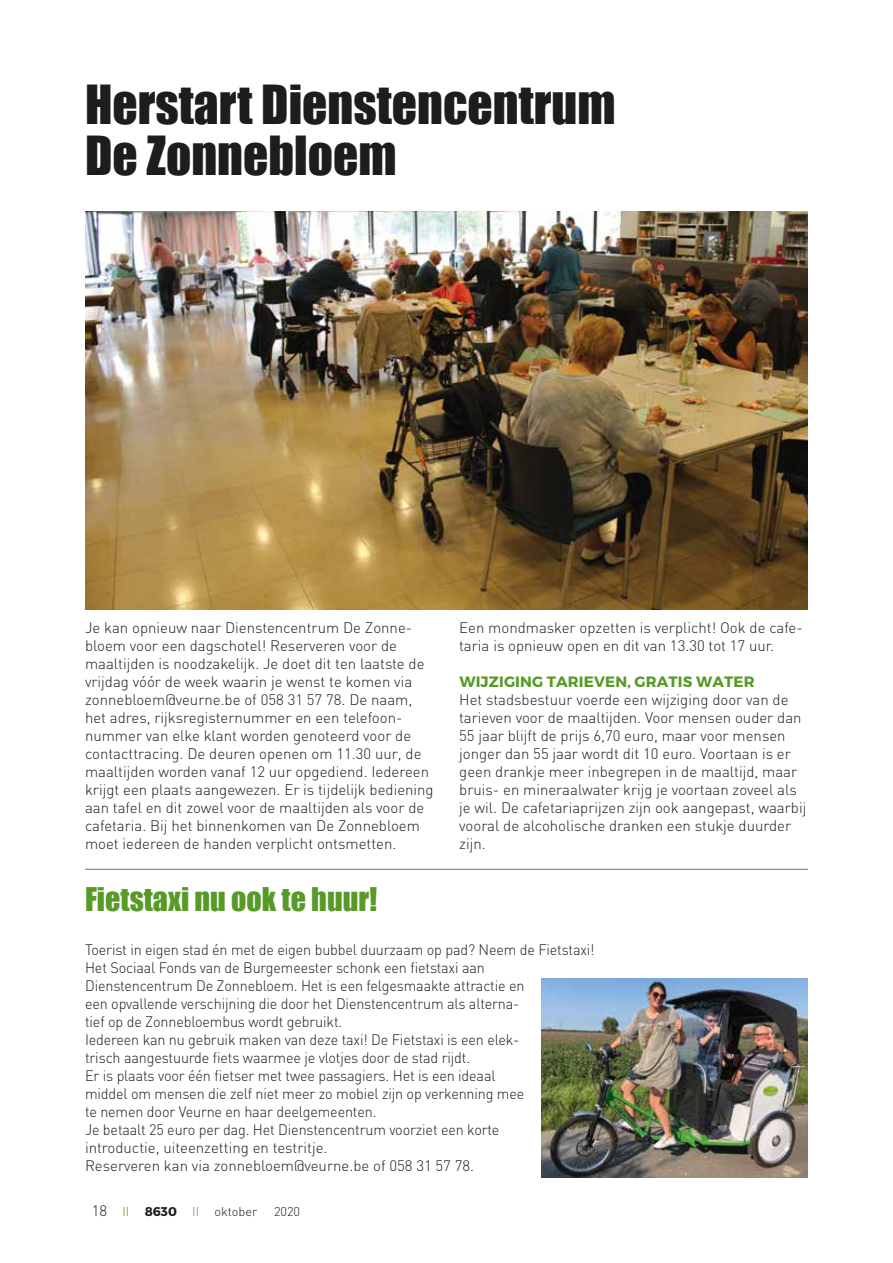
<style>
.page{position:relative;width:893px;height:1263px;background:#fff}
.page>*{position:absolute;margin:0;border:0;box-sizing:border-box;transform-origin:0 0}
.t1{font:49.5px/51px "Impact";color:#1d1d1b}
.t2{font:30px "Impact";color:#579a28}
.t3{font:300 15px/18px "DIN";color:#1d1d1b}
.t4{font:300 15px/18px "DIN";color:#1d1d1b;scale:.96 1}
.t5{font:700 15px "Montserrat";letter-spacing:.01em;color:#579a28}
.t6{font:300 12.75px "DIN";color:#1d1d1b}
.s1{font-size:15px}
.s2{color:#579a28}
.s3{font-family:"Montserrat";font-weight:700}
</style>
<div class="page">
<img style="left:85px;top:212px;width:723px;height:397px">
<hr style="left:85px;top:869px;width:723px;height:1px;background:#579a28">
<img style="left:541px;top:978px;width:267px;height:200px">
<h1 class="t1" style="left:85px;top:78px;width:532px">Herstart Dienstencentrum<br>De Zonnebloem</h1>
<p class="t3" style="left:85px;top:618px;width:350px">Je kan opnieuw naar Dienstencentrum De Zonne&shy;bloem voor een dagschotel! Reserveren voor de maaltijden is noodzakelijk. Je doet dit ten laatste de vrijdag vóór de week waarin je wenst te komen via zonnebloem@veurne.be of 058 31 57 78. De naam, het adres, rijksregisternummer en een telefoon&shy;nummer van elke klant worden genoteerd voor de contacttracing. De deuren openen om 11.30 uur, de maaltijden worden vanaf 12 uur opgediend. Iedereen krijgt een plaats aangewezen. Er is tijdelijk bediening aan tafel en dit zowel voor de maaltijden als voor de cafetaria. Bij het binnenkomen van De Zonnebloem moet iedereen de handen verplicht ontsmetten.</p>
<p class="t3" style="left:459px;top:618px;width:345px">Een mondmasker opzetten is verplicht! Ook de cafe&shy;taria is opnieuw open en dit van 13.30 tot 17 uur.</p>
<p class="t5" style="left:459px;top:672px;width:297px">WIJZIGING TARIEVEN, GRATIS WATER</p>
<p class="t3" style="left:459px;top:690px;width:349px">Het stadsbestuur voerde een wijziging door van de tarieven voor de maaltijden. Voor mensen ouder dan 55 jaar blijft de prijs 6,70 euro, maar voor mensen jonger dan 55 jaar wordt dit 10 euro. Voortaan is er geen drankje meer inbegrepen in de maaltijd, maar bruis- en mineraalwater krijg je voortaan zoveel als je wil. De cafetariaprijzen zijn ook aangepast, waarbij vooral de alcoholische dranken een stukje duurder zijn.</p>
<h2 class="t2" style="left:85px;top:876px;width:294px">Fietstaxi nu ook te huur!</h2>
<p class="t4" style="left:85px;top:940px;width:532px">Toerist in eigen stad én met de eigen bubbel duurzaam op pad? Neem de Fietstaxi!<br>Het Sociaal Fonds van de Burgemeester schonk een fietstaxi aan Dienstencentrum De Zonnebloem. Het is een felgesmaakte attractie en<br>een opvallende verschijning die door het Dienstencentrum als alterna-<br>tief op de Zonnebloembus wordt gebruikt.<br>Iedereen kan nu gebruik maken van deze taxi! De Fietstaxi is een elek-<br>trisch aangestuurde fiets waarmee je vlotjes door de stad rijdt.<br>Er is plaats voor één fietser met twee passagiers. Het is een ideaal<br>middel om mensen die zelf niet meer zo mobiel zijn op verkenning mee<br>te nemen door Veurne en haar deelgemeenten.<br>Je betaalt 25 euro per dag. Het Dienstencentrum voorziet een korte<br>introductie, uiteenzetting en testritje.<br>Reserveren kan via zonnebloem@veurne.be of 058 31 57 78.</p>
<p class="t6" style="left:92px;top:1203px;width:167px"><span class="s1">18</span> <span class="s2">II</span> <span class="s3">8630</span> <span class="s2">II</span> oktober</p>
<p class="t6" style="left:274px;top:1203px;width:28px">2020</p>
</div>
